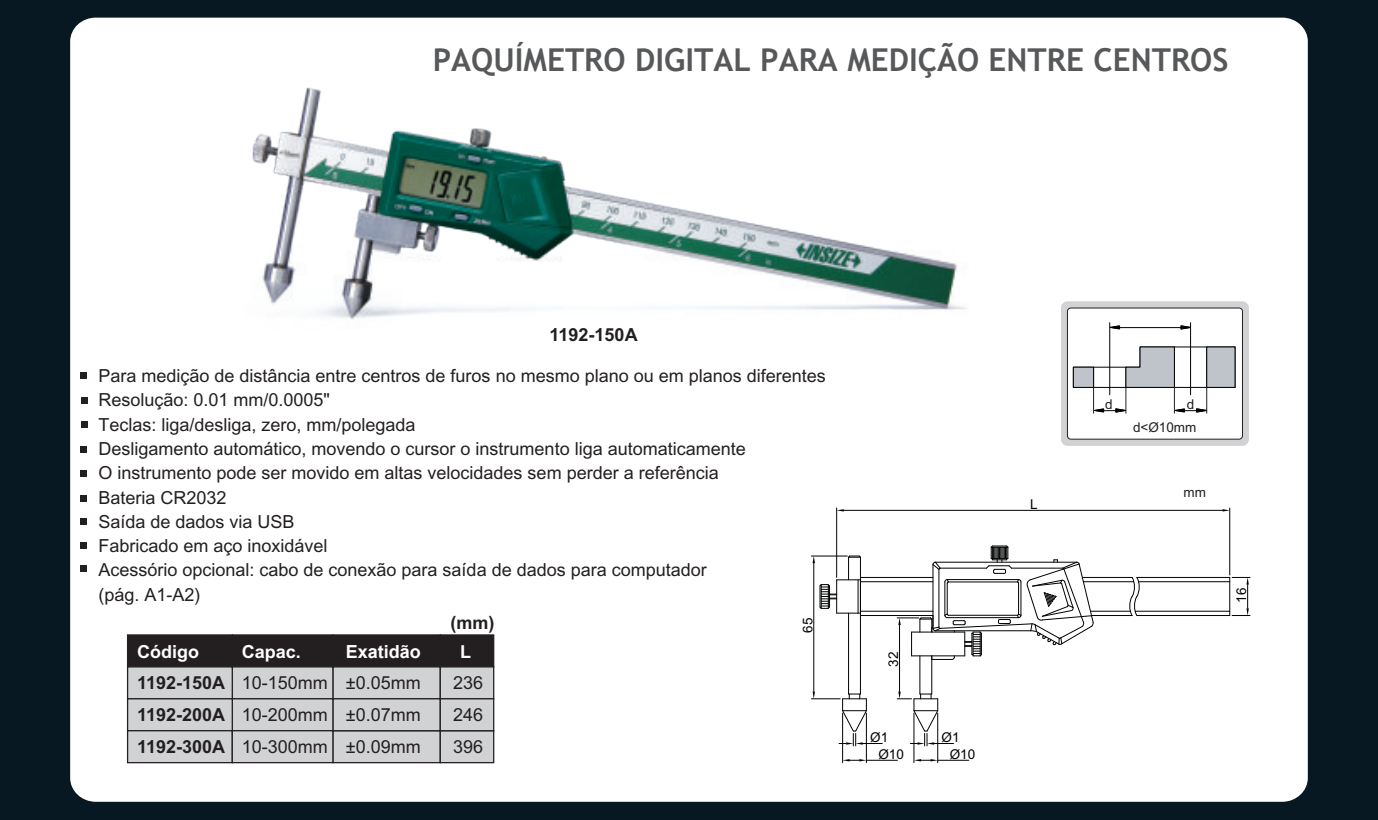
<style>
.page{position:relative;width:1378px;height:820px;background:#fff}
.page>*{position:absolute;margin:0;border:0;box-sizing:border-box;transform-origin:0 0}
.t1{font:700 31.5px "Trebuchet MS";color:#57585a}
.t2{font:18px/24.3px "Arial";color:#231f20;text-align:justify}
.t3{font:700 18px/32.2px "Arial";color:#231f20;text-align:justify}
.t4{font:700 18px "Arial";color:#fff}
.t5{font:700 18px "Arial";color:#fff}
.t6{font:13.5px "Arial";color:#010202}
.t7{font:13.5px/23.2px "Arial";color:#231f20;text-align:right}
</style>
<div class="page">
<div style="left:0;top:0;width:1378px;height:819px;background:#071822"></div>
<div style="left:70px;top:18px;width:1237px;height:783px;background:#fff;border-radius:25px"></div>
<img style="left:252px;top:87px;width:716px;height:233px">
<div style="left:80px;top:372px;width:7px;height:6px;background:#231f20"></div>
<svg style="left:81px;top:397px;width:6px;height:6px"></svg>
<div style="left:81px;top:421px;width:6px;height:7px;background:#231f20"></div>
<div style="left:80px;top:446px;width:7px;height:6px;background:#231f20"></div>
<div style="left:80px;top:470px;width:7px;height:6px;background:#231f20"></div>
<div style="left:80px;top:494px;width:7px;height:7px;background:#231f20"></div>
<div style="left:80px;top:518px;width:7px;height:6px;background:#231f20"></div>
<div style="left:80px;top:542px;width:7px;height:6px;background:#231f20"></div>
<div style="left:80px;top:564px;width:7px;height:7px;background:#231f20"></div>
<div style="left:127px;top:634px;width:106px;height:33px;background:#231f20;border:1px solid #231f20"></div>
<div style="left:232px;top:634px;width:102px;height:33px;background:#231f20;border:1px solid #231f20"></div>
<div style="left:332px;top:634px;width:109px;height:33px;background:#231f20;border:1px solid #231f20"></div>
<div style="left:440px;top:634px;width:54px;height:33px;background:#231f20;border:1px solid #231f20"></div>
<div style="left:232px;top:666px;width:102px;height:33px;background:#d1d2d4;border:1px solid #231f20"></div>
<div style="left:332px;top:666px;width:109px;height:33px;background:#d1d2d4;border:1px solid #231f20"></div>
<div style="left:440px;top:666px;width:54px;height:33px;background:#d1d2d4;border:1px solid #231f20"></div>
<div style="left:232px;top:697px;width:102px;height:34px;background:#d1d2d4;border:1px solid #231f20"></div>
<div style="left:127px;top:666px;width:106px;height:33px;background:#d1d2d4;border:1px solid #231f20"></div>
<div style="left:127px;top:697px;width:106px;height:34px;background:#d1d2d4;border:1px solid #231f20"></div>
<div style="left:127px;top:729px;width:106px;height:34px;background:#d1d2d4;border:1px solid #231f20"></div>
<div style="left:232px;top:729px;width:102px;height:34px;background:#d1d2d4;border:1px solid #231f20"></div>
<div style="left:332px;top:729px;width:109px;height:34px;background:#d1d2d4;border:1px solid #231f20"></div>
<div style="left:440px;top:729px;width:54px;height:34px;background:#d1d2d4;border:1px solid #231f20"></div>
<div style="left:332px;top:697px;width:109px;height:34px;background:#d1d2d4;border:1px solid #231f20"></div>
<div style="left:440px;top:697px;width:54px;height:34px;background:#d1d2d4;border:1px solid #231f20"></div>
<div style="left:1061px;top:301px;width:188px;height:144px;background:#d1d2d4;border-radius:7px"></div>
<div style="left:1067px;top:307px;width:175px;height:132px;background:#fff;border:1px solid #231f20;border-radius:3px"></div>
<svg style="left:1072px;top:322px;width:163px;height:92px"></svg>
<svg style="left:811px;top:507px;width:439px;height:256px"></svg>
<p class="t1" style="left:433px;top:40px;width:797px">PAQUÍMETRO DIGITAL PARA MEDIÇÃO ENTRE CENTROS</p>
<p class="t3" style="left:549px;top:319px;width:90px">1192-150A</p>
<p class="t2" style="left:98px;top:363px;width:729px;text-align:left">Para medição de distância entre centros de furos no mesmo plano ou em planos diferentes Resolução: 0.01 mm/0.0005"<br>Teclas: liga/desliga, zero, mm/polegada<br>Desligamento automático, movendo o cursor o instrumento liga automaticamente<br>O instrumento pode ser movido em altas velocidades sem perder a referência<br>Bateria CR2032<br>Saída de dados via USB<br>Fabricado em aço inoxidável<br>Acessório opcional: cabo de conexão para saída de dados para computador<br>(pág. A1-A2)</p>
<p class="t3" style="left:451px;top:607px;width:45px">(mm)</p>
<p class="t4" style="left:137px;top:640px;width:63px">Código</p>
<p class="t4" style="left:242px;top:640px;width:61px">Capac.</p>
<p class="t4" style="left:346px;top:639px;width:77px">Exatidão</p>
<p class="t5" style="left:460px;top:644px;width:12px">L</p>
<p class="t2" style="left:242px;top:667px;width:88px;line-height:32.2px">10-150mm 10-200mm 10-300mm</p>
<p class="t2" style="left:346px;top:667px;width:76px;line-height:32.2px">±0.05mm ±0.07mm ±0.09mm</p>
<p class="t3" style="left:137px;top:667px;width:90px">1192-150A 1192-200A 1192-300A</p>
<p class="t2" style="left:453px;top:668px;width:32px;line-height:32.2px">236<br>246<br>396</p>
<p class="t6" style="left:802px;top:632px;width:17px;rotate:-90deg">65</p>
<p class="t6" style="left:888px;top:666px;width:17px;rotate:-90deg">32</p>
<p class="t6" style="left:870px;top:732px;width:20px">Ø1</p>
<p class="t6" style="left:878px;top:748px;width:27px">Ø10</p>
<p class="t6" style="left:941px;top:732px;width:20px">Ø1</p>
<p class="t6" style="left:950px;top:748px;width:27px">Ø10</p>
<p class="t6" style="left:1030px;top:499px;width:9px">L</p>
<p class="t7" style="left:1105px;top:393px;width:9px">d</p>
<p class="t7" style="left:1133px;top:393px;width:65px">d d&lt;Ø10mm</p>
<p class="t7" style="left:1183px;top:481px;width:24px">mm</p>
<p class="t6" style="left:1236px;top:602px;width:17px;rotate:-90deg">16</p>
</div>
